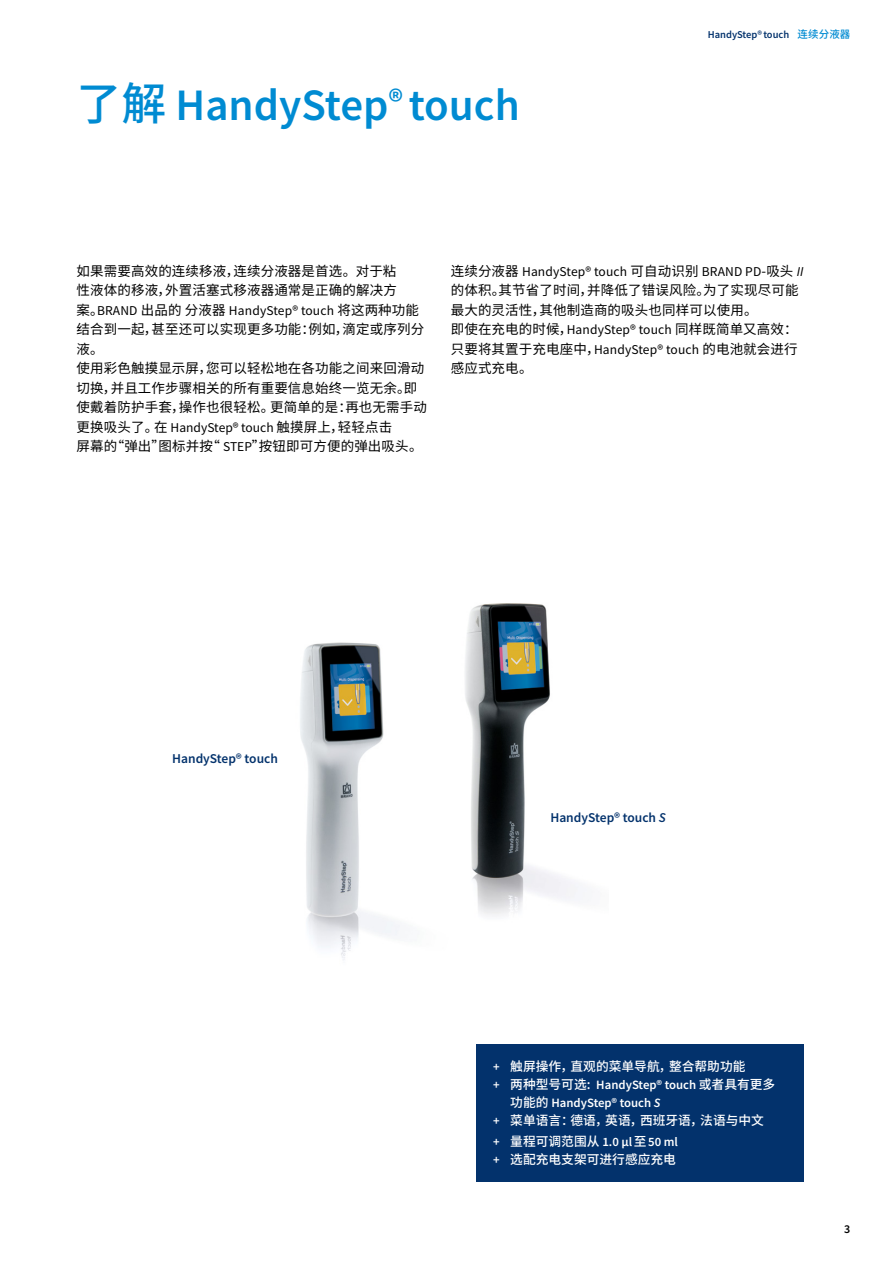
<style>
.page{position:relative;width:893px;height:1263px;background:#fff}
.page>*{position:absolute;margin:0;border:0;box-sizing:border-box;transform-origin:0 0}
.t1{font:600 45px "Source Sans Pro";color:#008bd2}
.t2{font:13.5px/19.5px "Source Han Sans CN";letter-spacing:.01em;color:#000}
.t3{font:13.5px "Source Sans Pro";letter-spacing:.01em;color:#000}
.t4{font:600 13.5px "Source Sans Pro";color:#03326c}
.t5{font:600 12.75px/18px "Source Sans Pro";color:#fff}
.t6{font:500 12.75px "Source Han Sans CN";color:#fff}
.t7{font:600 12px "Source Sans Pro";color:#000}
.t8{font:600 10.5px "Source Sans Pro";color:#03326c}
.s1{font-family:"Source Han Sans CN";font-weight:500}
.s2{font-family:"Source Han Sans CN";font-weight:500;color:#008bd2}
.s3{font-family:"Source Han Sans CN"}
.s4{font-family:"Source Sans Pro"}
.s5{font-style:italic}
.s6{font-family:"Source Sans Pro";font-weight:600}
</style>
<div class="page">
<img style="left:300px;top:642px;width:100px;height:318px">
<img style="left:465px;top:603px;width:114px;height:313px">
<div style="left:476px;top:1044px;width:328px;height:137px;background:#03326c"></div>
<h1 class="t1" style="left:77px;top:75px;width:445px"><span class="s1">了解</span> HandyStep<sup>®</sup> touch</h1>
<p class="t8" style="left:708px;top:28px;width:144px">HandyStep® touch <span class="s2">连续分液器</span></p>
<p class="t2" style="left:77px;top:261px;width:322px">如果需要高效的连续移液，连续分液器是首选。对于粘性液体的移液，外置活塞式移液器通常是正确的解决方</p>
<p class="t3" style="left:77px;top:302px;width:344px"><span class="s3">案。</span>BRAND <span class="s3">出品的 分液器</span> HandyStep® touch <span class="s3">将这两种功能</span></p>
<p class="t2" style="left:77px;top:320px;width:352px">结合到一起，甚至还可以实现更多功能：例如，滴定或序列分液。<br>使用彩色触摸显示屏，您可以轻松地在各功能之间来回滑动切换，并且工作步骤相关的所有重要信息始终一览无余。即使戴着防护手套，操作也很轻松。更简单的是：再也无需手动更换吸头了。在 <span class="s4">HandyStep® touch</span> 触摸屏上，轻轻点击<br>屏幕的“弹出”图标并按“ <span class="s4">STEP</span>”按钮即可方便的弹出吸头。</p>
<p class="t3" style="left:451px;top:263px;width:354px"><span class="s3">连续分液器</span> HandyStep® touch <span class="s3">可自动识别</span> BRAND PD<span class="s3">-吸头</span> <span class="s5">II</span></p>
<p class="t2" style="left:451px;top:281px;width:349px">的体积。其节省了时间，并降低了错误风险。为了实现尽可能最大的灵活性，其他制造商的吸头也同样可以使用。<br>即使在充电的时候，<span class="s4">HandyStep® touch</span> 同样既简单又高效：只要将其置于充电座中，<span class="s4">HandyStep® touch</span> 的电池就会进行感应式充电。</p>
<p class="t4" style="left:172px;top:750px;width:107px">HandyStep® touch</p>
<p class="t4" style="left:550px;top:808px;width:117px">HandyStep® touch <span class="s5">S</span></p>
<p class="t6" style="left:493px;top:1059px;width:254px"><span class="s6">+</span> 触屏操作，直观的菜单导航，整合帮助功能</p>
<p class="t5" style="left:510px;top:1076px;width:267px;text-indent:-17px">+ <span class="s1">两种型号可选:</span> HandyStep® touch <span class="s1">或者具有更多功能的</span> HandyStep® touch <span class="s5">S</span></p>
<p class="t6" style="left:493px;top:1113px;width:272px"><span class="s6">+</span> 菜单语言：德语，英语，西班牙语，法语与中文</p>
<p class="t5" style="left:493px;top:1133px;width:186px">+ <span class="s1">量程可调范围从</span> 1.0 μl<span class="s1">至</span>50 ml</p>
<p class="t6" style="left:493px;top:1152px;width:184px"><span class="s6">+</span> 选配充电支架可进行感应充电</p>
<p class="t7" style="left:844px;top:1221px;width:8px">3</p>
</div>
